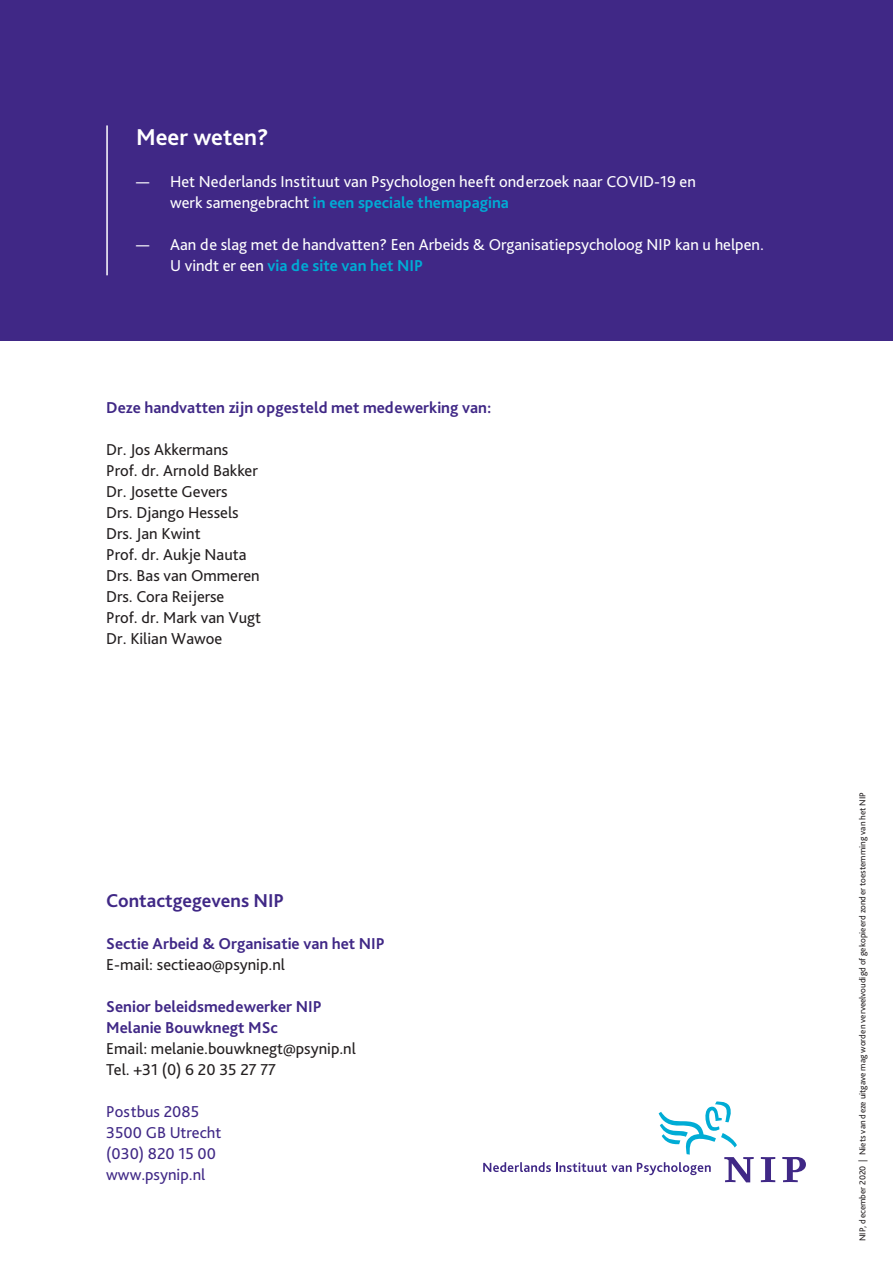
<style>
.page{position:relative;width:893px;height:1263px;background:#fff}
.page>*{position:absolute;margin:0;border:0;box-sizing:border-box;transform-origin:0 0}
.broodtekst{font:700 24px "Bliss Pro";color:#fff}
.broodtekst-2{font:700 19.5px "Bliss Pro";color:#402886}
.opsomming{font:16.5px/21px "Bliss Pro";color:#fff}
.broodtekst-3{font:16.5px "Bliss Pro";color:#231f20}
.opsomming-2{font:700 16.5px "Bliss Pro";color:#402886}
.opsomming-3{font:16.5px "Bliss Pro";color:#231f20}
.broodtekst-4{font:16.5px "Bliss Pro";color:#402886}
.broodtekst-5{font:700 16.5px "Bliss Pro";color:#402886}
.opsomming-4{font:700 16.5px "Bliss Pro";color:#00acd5}
.broodtekst-6{font:9px "Bliss Pro";color:#231f20}
.s1{font-weight:400;color:#fff}
.s2{font-weight:700;color:#00acd5}
</style>
<div class="page">
<div style="left:0;top:0;width:893px;height:340px;background:#402886"></div>
<hr style="left:106px;top:125px;width:2px;height:150px;background:#fff">
<svg style="left:483px;top:1101px;width:271px;height:81px"></svg>
<svg style="left:761px;top:1157px;width:14px;height:25px"></svg>
<svg style="left:782px;top:1157px;width:24px;height:25px"></svg>
<p class="broodtekst" style="left:136px;top:122px;width:134px">Meer weten?</p>
<p class="opsomming" style="left:136px;top:170px;width:561px">— Het Nederlands Instituut van Psychologen heeft onderzoek naar COVID-19 en</p>
<p class="opsomming-4" style="left:170px;top:192px;width:340px"><span class="s1">werk samengebracht</span> in een speciale themapagina</p>
<p class="opsomming" style="left:170px;top:233px;width:595px;text-indent:-34px">— Aan de slag met de handvatten? Een Arbeids &amp; Organisatiepsycholoog NIP kan u helpen.<br>U vindt er een <span class="s2">via de site van het NIP</span></p>
<p class="broodtekst-5" style="left:106px;top:397px;width:387px">Deze handvatten zijn opgesteld met medewerking van:</p>
<p class="broodtekst-3" style="left:106px;top:439px;width:123px">Dr. Jos Akkermans</p>
<p class="broodtekst-3" style="left:106px;top:460px;width:153px">Prof. dr. Arnold Bakker</p>
<p class="broodtekst-3" style="left:106px;top:481px;width:123px">Dr. Josette Gevers</p>
<p class="broodtekst-3" style="left:106px;top:502px;width:134px">Drs. Django Hessels</p>
<p class="broodtekst-3" style="left:106px;top:523px;width:96px">Drs. Jan Kwint</p>
<p class="broodtekst-3" style="left:106px;top:544px;width:142px">Prof. dr. Aukje Nauta</p>
<p class="broodtekst-3" style="left:106px;top:565px;width:155px">Drs. Bas van Ommeren</p>
<p class="broodtekst-3" style="left:106px;top:586px;width:120px">Drs. Cora Reijerse</p>
<p class="broodtekst-3" style="left:106px;top:607px;width:156px">Prof. dr. Mark van Vugt</p>
<p class="broodtekst-3" style="left:106px;top:628px;width:117px">Dr. Kilian Wawoe</p>
<p class="broodtekst-2" style="left:106px;top:888px;width:179px">Contactgegevens NIP</p>
<p class="opsomming-2" style="left:106px;top:933px;width:280px">Sectie Arbeid &amp; Organisatie van het NIP</p>
<p class="opsomming-3" style="left:106px;top:954px;width:180px">E-mail: sectieao@psynip.nl</p>
<p class="opsomming-2" style="left:106px;top:996px;width:217px">Senior beleidsmedewerker NIP</p>
<p class="opsomming-2" style="left:106px;top:1017px;width:173px">Melanie Bouwknegt MSc</p>
<p class="opsomming-3" style="left:106px;top:1038px;width:251px">Email: melanie.bouwknegt@psynip.nl</p>
<p class="opsomming-3" style="left:106px;top:1059px;width:171px">Tel. +31 (0) 6 20 35 27 77</p>
<p class="broodtekst-4" style="left:106px;top:1101px;width:94px">Postbus 2085</p>
<p class="broodtekst-4" style="left:106px;top:1122px;width:117px">3500 GB Utrecht</p>
<p class="broodtekst-4" style="left:106px;top:1143px;width:111px">(030) 820 15 00</p>
<p class="broodtekst-4" style="left:106px;top:1164px;width:101px">www.psynip.nl</p>
<p class="broodtekst-6" style="left:857px;top:1241px;width:451px;rotate:-90deg">NIP, december 2020 | Niets van deze uitgave mag worden verveelvoudigd of gekopieerd zonder toestemming van het NIP</p>
</div>
